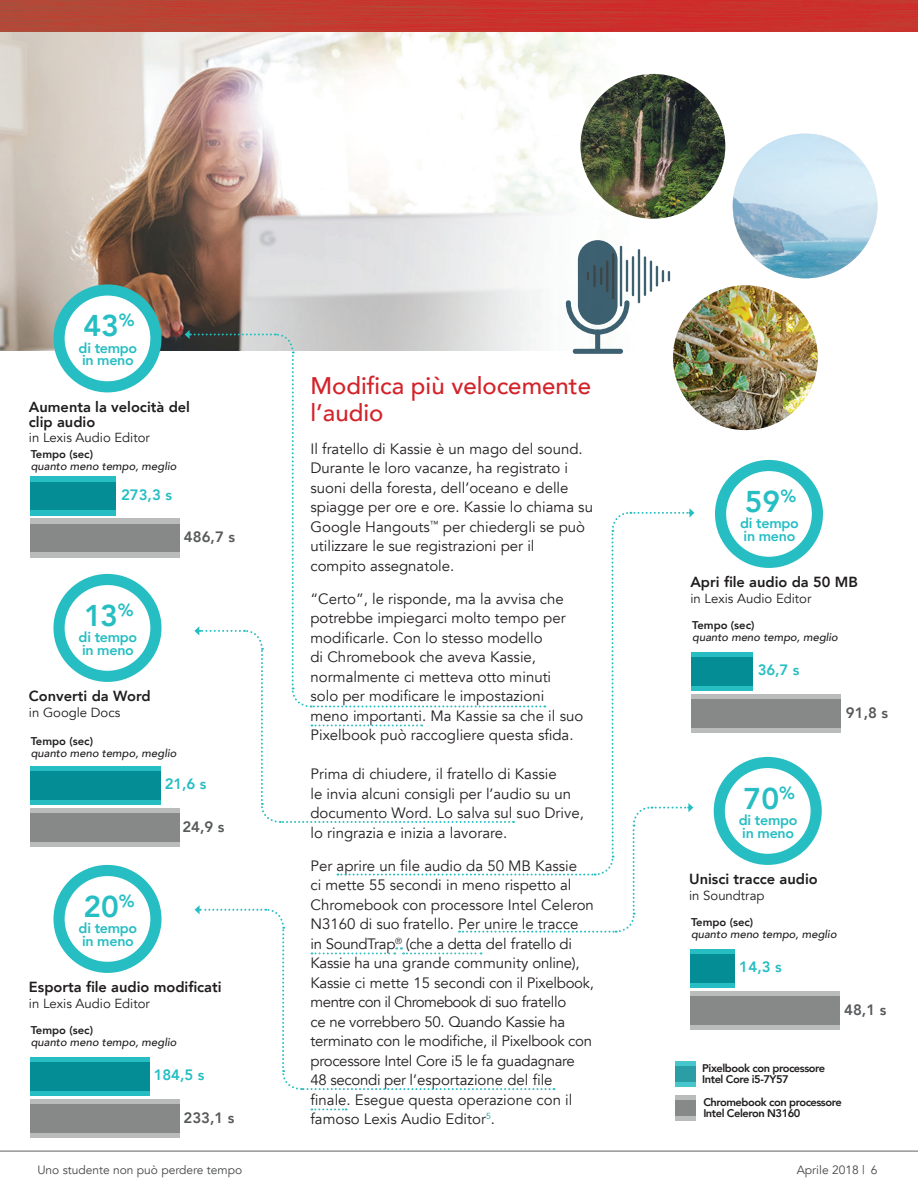
<style>
.page{position:relative;width:918px;height:1188px;background:#fff}
.page>*{position:absolute;margin:0;border:0;box-sizing:border-box;transform-origin:0 0}
.t1{font:800 30px "Avenir";color:#26bec3}
.t2{font:500 24px/27.3px "Avenir";color:#d3232a}
.t3{font:15px/19.5px "Avenir";color:#231f20}
.t4{font:800 15px "Avenir";color:#26bec3}
.t5{font:800 15px "Avenir";color:#58595b}
.t6{font:800 14.7px/14.7px "Avenir";color:#201d1e}
.t7{font:800 14.25px/12.6px "Avenir";letter-spacing:-.02em;color:#26bec3}
.t8{font:13.2px "Avenir";color:#201d1e}
.t9{font:12px "Avenir";color:#454647}
.t10{font:italic 500 11.25px "Avenir";color:#201d1e}
.t11{font:800 11.25px "Avenir";color:#201d1e}
.t12{font:800 11.1px/11.1px "Avenir";letter-spacing:-.04em;color:#201d1e}
</style>
<div class="page">
<img style="left:0;top:0;width:918px;height:351px">
<div style="left:60px;top:290px;width:95px;height:95px;background:#fff;border-radius:50%"></div>
<svg style="left:311px;top:1108px;width:36px;height:2px"></svg>
<img style="left:580px;top:74px;width:145px;height:145px;border-radius:72px">
<img style="left:733px;top:134px;width:145px;height:144px;border-radius:72px">
<img style="left:673px;top:285px;width:145px;height:145px;border-radius:72px">
<div style="left:30px;top:524px;width:150px;height:33px;background:#babbbb"></div>
<svg style="left:30px;top:519px;width:150px;height:33px;background:#8e9090"></svg>
<div style="left:30px;top:482px;width:85px;height:33px;background:#26bec3"></div>
<svg style="left:30px;top:477px;width:85px;height:33px;background:#0a949b"></svg>
<div style="left:53px;top:284px;width:108px;height:108px;border:11px solid #26bec3;border-radius:50%"></div>
<svg style="left:30px;top:841px;width:150px;height:6px"></svg>
<svg style="left:30px;top:808px;width:150px;height:33px;background:#8e9090"></svg>
<div style="left:30px;top:772px;width:130px;height:33px;background:linear-gradient(to right,#26bec3,#26bec3)"></div>
<svg style="left:30px;top:766px;width:130px;height:33px;background:#0a949b"></svg>
<div style="left:53px;top:574px;width:108px;height:108px;border:11px solid #26bec3;border-radius:50%"></div>
<svg style="left:694px;top:727px;width:147px;height:6px"></svg>
<svg style="left:694px;top:694px;width:147px;height:33px;background:#8e9090"></svg>
<div style="left:691px;top:658px;width:62px;height:33px;background:linear-gradient(to right,#26bec3,#26bec3)"></div>
<svg style="left:694px;top:652px;width:59px;height:33px;background:#0a949b"></svg>
<div style="left:715px;top:460px;width:108px;height:108px;border:11px solid #26bec3;border-radius:50%"></div>
<svg style="left:694px;top:1024px;width:146px;height:6px"></svg>
<svg style="left:694px;top:991px;width:146px;height:33px;background:#8e9090"></svg>
<svg style="left:694px;top:982px;width:41px;height:6px"></svg>
<svg style="left:694px;top:949px;width:41px;height:33px"></svg>
<div style="left:714px;top:757px;width:108px;height:108px;border:11px solid #26bec3;border-radius:50%"></div>
<svg style="left:30px;top:1132px;width:150px;height:6px"></svg>
<svg style="left:30px;top:1099px;width:150px;height:33px;background:#8e9090"></svg>
<div style="left:30px;top:1063px;width:120px;height:33px;background:linear-gradient(to right,#26bec3,#26bec3)"></div>
<svg style="left:30px;top:1057px;width:120px;height:33px;background:#0a949b"></svg>
<div style="left:53px;top:865px;width:108px;height:108px;border:11px solid #26bec3;border-radius:50%"></div>
<svg style="left:578px;top:240px;width:40px;height:85px;background:#406272"></svg>
<svg style="left:185px;top:300px;width:509px;height:790px"></svg>
<div style="left:595px;top:330px;width:5px;height:23px;background:#3d6070;border-radius:3px"></div>
<div style="left:573px;top:349px;width:50px;height:5px;background:#3e6171;border-radius:3px"></div>
<svg style="left:587px;top:272px;width:2px;height:8px"></svg>
<hr style="left:593px;top:265px;width:3px;height:22px;background:#060f13">
<svg style="left:600px;top:267px;width:2px;height:18px"></svg>
<hr style="left:606px;top:260px;width:2px;height:32px;background:#060f13">
<hr style="left:612px;top:253px;width:2px;height:46px;background:#060f13">
<hr style="left:620px;top:246px;width:2px;height:61px;background:#043247">
<hr style="left:626px;top:260px;width:2px;height:32px;background:#043247">
<hr style="left:632px;top:256px;width:2px;height:40px;background:#043247">
<hr style="left:638px;top:249px;width:2px;height:54px;background:#043247">
<hr style="left:644px;top:256px;width:2px;height:40px;background:#043247">
<hr style="left:650px;top:261px;width:2px;height:31px;background:#043247">
<hr style="left:656px;top:266px;width:2px;height:21px;background:#043247">
<svg style="left:662px;top:270px;width:8px;height:12px"></svg>
<div style="left:675px;top:1061px;width:21px;height:21px;background:#47c7cc"></div>
<svg style="left:675px;top:1066px;width:21px;height:21px"></svg>
<div style="left:675px;top:1095px;width:21px;height:21px;background:#babbbb"></div>
<svg style="left:675px;top:1100px;width:21px;height:21px"></svg>
<hr style="left:0;top:1151px;width:918px;height:1px;background:#616164">
<h1 class="t1" style="left:83px;top:302px;width:53px">43<sup>%</sup></h1>
<p class="t7" style="left:79px;top:341px;width:60px">di tempo in meno</p>
<p class="t6" style="left:29px;top:399px;width:163px">Aumenta la velocità del clip audio</p>
<p class="t8" style="left:29px;top:430px;width:123px">in Lexis Audio Editor</p>
<p class="t11" style="left:31px;top:446px;width:64px">Tempo (sec)</p>
<p class="t10" style="left:31px;top:460px;width:147px">quanto meno tempo, meglio</p>
<p class="t4" style="left:121px;top:483px;width:53px">273,3 s</p>
<p class="t5" style="left:184px;top:526px;width:53px">486,7 s</p>
<h1 class="t1" style="left:84px;top:592px;width:51px">13<sup>%</sup></h1>
<p class="t7" style="left:79px;top:631px;width:60px">di tempo in meno</p>
<p class="t6" style="left:29px;top:689px;width:123px">Converti da Word</p>
<p class="t8" style="left:29px;top:705px;width:93px">in Google Docs</p>
<p class="t11" style="left:31px;top:732px;width:64px">Tempo (sec)</p>
<p class="t10" style="left:31px;top:746px;width:147px">quanto meno tempo, meglio</p>
<h1 class="t1" style="left:83px;top:883px;width:53px">20<sup>%</sup></h1>
<p class="t7" style="left:79px;top:922px;width:60px">di tempo in meno</p>
<p class="t4" style="left:164px;top:772px;width:44px">21,6 s</p>
<p class="t5" style="left:182px;top:815px;width:44px">24,9 s</p>
<p class="t6" style="left:29px;top:980px;width:194px">Esporta file audio modificati</p>
<p class="t8" style="left:29px;top:996px;width:123px">in Lexis Audio Editor</p>
<p class="t11" style="left:31px;top:1022px;width:64px">Tempo (sec)</p>
<p class="t10" style="left:31px;top:1036px;width:147px">quanto meno tempo, meglio</p>
<p class="t4" style="left:154px;top:1063px;width:53px">184,5 s</p>
<p class="t5" style="left:183px;top:1106px;width:53px">233,1 s</p>
<h2 class="t2" style="left:310px;top:370px;width:282px">Modifica più velocemente l’audio</h2>
<p class="t3" style="left:310px;top:439px;width:284px">Il fratello di Kassie è un mago del sound.<br>Durante le loro vacanze, ha registrato i suoni della foresta, dell’oceano e delle spiagge per ore e ore. Kassie lo chiama su Google Hangouts<sup>™</sup> per chiedergli se può utilizzare le sue registrazioni per il compito assegnatole.</p>
<p class="t3" style="left:310px;top:589px;width:274px">“Certo”, le risponde, ma la avvisa che potrebbe impiegarci molto tempo per modificarle. Con lo stesso modello<br>di Chromebook che aveva Kassie, normalmente ci metteva otto minuti<br>solo per modificare le impostazioni meno importanti. Ma Kassie sa che il suo Pixelbook può raccogliere questa sfida.</p>
<p class="t3" style="left:310px;top:765px;width:275px">Prima di chiudere, il fratello di Kassie<br>le invia alcuni consigli per l’audio su un documento Word. Lo salva sul suo Drive, lo ringrazia e inizia a lavorare.</p>
<p class="t3" style="left:310px;top:856px;width:285px">Per aprire un file audio da 50 MB Kassie<br>ci mette 55 secondi in meno rispetto al Chromebook con processore Intel Celeron N3160 di suo fratello. Per unire le tracce<br>in SoundTrap<sup>®</sup> (che a detta del fratello di Kassie ha una grande community online), Kassie ci mette 15 secondi con il Pixelbook, mentre con il Chromebook di suo fratello<br>ce ne vorrebbero 50. Quando Kassie ha terminato con le modifiche, il Pixelbook con processore Intel Core i5 le fa guadagnare 48 secondi per l’esportazione del file finale. Esegue questa operazione con il famoso Lexis Audio Editor<sup>5</sup>.</p>
<h1 class="t1" style="left:745px;top:478px;width:53px">59<sup>%</sup></h1>
<p class="t7" style="left:740px;top:517px;width:60px">di tempo in meno</p>
<p class="t6" style="left:690px;top:575px;width:169px">Apri file audio da 50 MB</p>
<p class="t8" style="left:690px;top:591px;width:123px">in Lexis Audio Editor</p>
<p class="t11" style="left:692px;top:617px;width:64px">Tempo (sec)</p>
<p class="t10" style="left:692px;top:631px;width:147px">quanto meno tempo, meglio</p>
<p class="t4" style="left:757px;top:658px;width:44px">36,7 s</p>
<p class="t5" style="left:846px;top:701px;width:44px">91,8 s</p>
<h1 class="t1" style="left:744px;top:775px;width:53px">70<sup>%</sup></h1>
<p class="t7" style="left:739px;top:814px;width:60px">di tempo in meno</p>
<p class="t6" style="left:689px;top:872px;width:130px">Unisci tracce audio</p>
<p class="t8" style="left:689px;top:888px;width:77px">in Soundtrap</p>
<p class="t11" style="left:691px;top:914px;width:64px">Tempo (sec)</p>
<p class="t10" style="left:691px;top:928px;width:147px">quanto meno tempo, meglio</p>
<p class="t4" style="left:740px;top:955px;width:44px">14,3 s</p>
<p class="t5" style="left:844px;top:998px;width:44px">48,1 s</p>
<p class="t12" style="left:702px;top:1063px;width:124px">Pixelbook con processore<br>Intel Core i5-7Y57</p>
<p class="t12" style="left:703px;top:1097px;width:140px">Chromebook con processore<br>Intel Celeron N3160</p>
<p class="t9" style="left:37px;top:1163px;width:206px">Uno studente non può perdere tempo</p>
<p class="t9" style="left:797px;top:1163px;width:82px">Aprile 2018 | 6</p>
</div>
